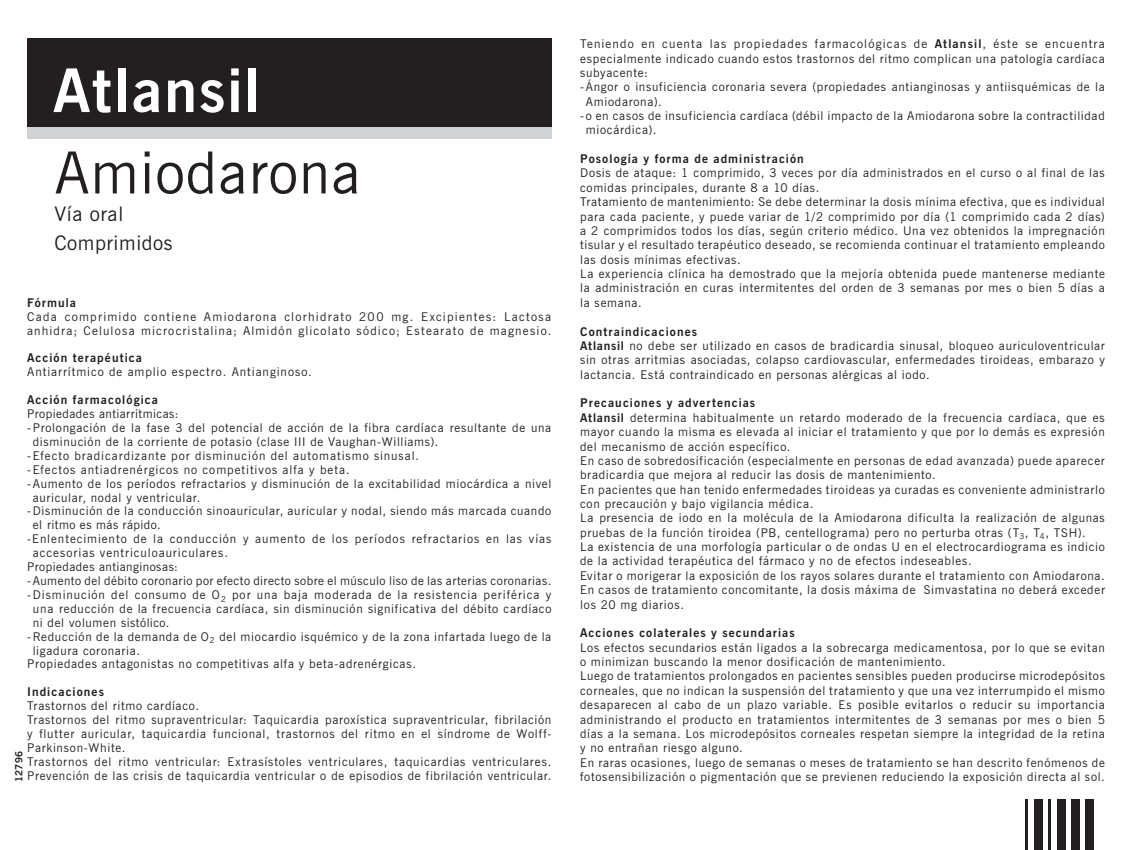
<style>
.page{position:relative;width:1134px;height:850px;background:#fff}
.page>*{position:absolute;margin:0;border:0;box-sizing:border-box;transform-origin:0 0}
.t1{font:700 60px "News Gothic BT";letter-spacing:.03em;color:#fff}
.t2{font:58px "News Gothic BT";letter-spacing:.02em;color:#231f20}
.t3{font:20px "News Gothic BT";letter-spacing:.03em;color:#231f20}
.t4{font:12px/14.4px "News Gothic BT";letter-spacing:.06em;color:#231f20}
.t5{font:12px/13.8px "News Gothic BT";letter-spacing:.08em;color:#231f20}
.t6{font:700 12px "News Gothic BT";letter-spacing:.09em;color:#231f20}
.t7{font:12px/14px "News Gothic BT";letter-spacing:.105em;color:#231f20}
.t8{font:12px "News Gothic BT";letter-spacing:.04em;color:#231f20}
.t9{font:700 10px "News Gothic BT";color:#231f20}
.s1{font-weight:700}
</style>
<div class="page">
<div style="left:27px;top:38px;width:525px;height:89px;background:#231f20"></div>
<div style="left:27px;top:127px;width:525px;height:12px;background:#d1d2d4"></div>
<div style="left:1084px;top:798px;width:9px;height:51px;background:#231f20"></div>
<div style="left:1070px;top:798px;width:9px;height:51px;background:#231f20"></div>
<div style="left:1056px;top:798px;width:9px;height:51px;background:#231f20"></div>
<hr style="left:1048px;top:798px;width:3px;height:51px;background:#231f20">
<hr style="left:1025px;top:798px;width:3px;height:51px;background:#231f20">
<div style="left:1034px;top:798px;width:8px;height:51px;background:#231f20"></div>
<p class="t1" style="left:53px;top:54px;width:208px">Atlansil</p>
<p class="t2" style="left:55px;top:138px;width:307px">Amiodarona</p>
<p class="t3" style="left:55px;top:202px;width:70px">Vía oral</p>
<p class="t3" style="left:55px;top:230px;width:120px">Comprimidos</p>
<p class="t6" style="left:27px;top:295px;width:50px">Fórmula</p>
<p class="t7" style="left:27px;top:309px;width:526px">Cada comprimido contiene Amiodarona clorhidrato 200 mg. Excipientes: Lactosa anhidra; Celulosa microcristalina; Almidón glicolato sódico; Estearato de magnesio.</p>
<p class="t6" style="left:27px;top:351px;width:116px">Acción terapéutica</p>
<p class="t5" style="left:27px;top:365px;width:286px">Antiarrítmico de amplio espectro. Antianginoso.</p>
<p class="t6" style="left:27px;top:392px;width:132px">Acción farmacológica</p>
<p class="t8" style="left:27px;top:406px;width:153px">Propiedades antiarrítmicas:</p>
<p class="t4" style="left:33px;top:420px;width:520px;line-height:13.8px;text-indent:-6px">-Prolongación de la fase 3 del potencial de acción de la fibra cardíaca resultante de una disminución de la corriente de potasio (clase III de Vaughan-Williams).</p>
<p class="t5" style="left:27px;top:448px;width:393px">-Efecto bradicardizante por disminución del automatismo sinusal.</p>
<p class="t5" style="left:27px;top:462px;width:324px">-Efectos antiadrenérgicos no competitivos alfa y beta.</p>
<p class="t4" style="left:33px;top:476px;width:520px;text-indent:-6px">-Aumento de los períodos refractarios y disminución de la excitabilidad miocárdica a nivel auricular, nodal y ventricular.</p>
<p class="t4" style="left:33px;top:504px;width:520px;line-height:13.8px;text-indent:-6px">-Disminución de la conducción sinoauricular, auricular y nodal, siendo más marcada cuando el ritmo es más rápido.</p>
<p class="t5" style="left:33px;top:532px;width:520px;text-indent:-6px">-Enlentecimiento de la conducción y aumento de los períodos refractarios en las vías accesorias ventriculoauriculares.</p>
<p class="t8" style="left:27px;top:559px;width:152px">Propiedades antianginosas:</p>
<p class="t8" style="left:27px;top:573px;width:526px">-Aumento del débito coronario por efecto directo sobre el músculo liso de las arterias coronarias.</p>
<p class="t4" style="left:33px;top:587px;width:520px;line-height:13.8px;text-align:justify;text-indent:-6px">-Disminución del consumo de O<sub>2</sub> por una baja moderada de la resistencia periférica y una reducción de la frecuencia cardíaca, sin disminución significativa del débito cardíaco ni del volumen sistólico.</p>
<p class="t4" style="left:33px;top:629px;width:520px;line-height:13.8px;text-indent:-6px">-Reducción de la demanda de O<sub>2</sub> del miocardio isquémico y de la zona infartada luego de la ligadura coronaria.</p>
<p class="t4" style="left:27px;top:656px;width:390px">Propiedades antagonistas no competitivas alfa y beta-adrenérgicas.</p>
<p class="t6" style="left:27px;top:684px;width:78px">Indicaciones</p>
<p class="t4" style="left:27px;top:698px;width:173px">Trastornos del ritmo cardíaco.</p>
<p class="t4" style="left:27px;top:712px;width:525px;line-height:13.8px;text-align:justify">Trastornos del ritmo supraventricular: Taquicardia paroxística supraventricular, fibrilación y flutter auricular, taquicardia funcional, trastornos del ritmo en el síndrome de Wolff-Parkinson-White.</p>
<p class="t4" style="left:27px;top:754px;width:526px;line-height:13.8px">Trastornos del ritmo ventricular: Extrasístoles ventriculares, taquicardias ventriculares.<br>Prevención de las crisis de taquicardia ventricular o de episodios de fibrilación ventricular.</p>
<p class="t9" style="left:13px;top:781px;width:32px;rotate:-90deg">12796</p>
<p class="t4" style="left:580px;top:37px;width:526px;text-align:justify">Teniendo en cuenta las propiedades farmacológicas de <span class="s1">Atlansil</span>, éste se encuentra especialmente indicado cuando estos trastornos del ritmo complican una patología cardíaca subyacente:</p>
<p class="t4" style="left:586px;top:80px;width:520px;text-indent:-6px">-Ángor o insuficiencia coronaria severa (propiedades antianginosas y antiisquémicas de la<br>Amiodarona).</p>
<p class="t4" style="left:586px;top:108px;width:520px;text-indent:-6px">-o en casos de insuficiencia cardíaca (débil impacto de la Amiodarona sobre la contractilidad miocárdica).</p>
<p class="t6" style="left:580px;top:151px;width:225px">Posología y forma de administración</p>
<p class="t4" style="left:580px;top:166px;width:526px">Dosis de ataque: 1 comprimido, 3 veces por día administrados en el curso o al final de las comidas principales, durante 8 a 10 días.</p>
<p class="t4" style="left:580px;top:195px;width:526px;text-align:justify">Tratamiento de mantenimiento: Se debe determinar la dosis mínima efectiva, que es individual para cada paciente, y puede variar de 1/2 comprimido por día (1 comprimido cada 2 días) a 2 comprimidos todos los días, según criterio médico. Una vez obtenidos la impregnación tisular y el resultado terapéutico deseado, se recomienda continuar el tratamiento empleando las dosis mínimas efectivas.</p>
<p class="t4" style="left:580px;top:266px;width:526px;text-align:justify">La experiencia clínica ha demostrado que la mejoría obtenida puede mantenerse mediante la administración en curas intermitentes del orden de 3 semanas por mes o bien 5 días a la semana.</p>
<p class="t6" style="left:580px;top:324px;width:118px">Contraindicaciones</p>
<p class="t4" style="left:580px;top:338px;width:526px;text-align:justify"><span class="s1">Atlansil</span> no debe ser utilizado en casos de bradicardia sinusal, bloqueo auriculoventricular sin otras arritmias asociadas, colapso cardiovascular, enfermedades tiroideas, embarazo y lactancia. Está contraindicado en personas alérgicas al iodo.</p>
<p class="t6" style="left:580px;top:396px;width:177px">Precauciones y advertencias</p>
<p class="t4" style="left:580px;top:410px;width:526px;text-align:justify"><span class="s1">Atlansil</span> determina habitualmente un retardo moderado de la frecuencia cardíaca, que es mayor cuando la misma es elevada al iniciar el tratamiento y que por lo demás es expresión del mecanismo de acción específico.</p>
<p class="t4" style="left:580px;top:453px;width:526px">En caso de sobredosificación (especialmente en personas de edad avanzada) puede aparecer bradicardia que mejora al reducir las dosis de mantenimiento.</p>
<p class="t4" style="left:580px;top:482px;width:526px">En pacientes que han tenido enfermedades tiroideas ya curadas es conveniente administrarlo con precaución y bajo vigilancia médica.</p>
<p class="t4" style="left:580px;top:510px;width:526px">La presencia de iodo en la molécula de la Amiodarona dificulta la realización de algunas pruebas de la función tiroidea (PB, centellograma) pero no perturba otras (T<sub>3</sub>, T<sub>4</sub>, TSH).</p>
<p class="t4" style="left:580px;top:539px;width:526px">La existencia de una morfología particular o de ondas U en el electrocardiograma es indicio de la actividad terapéutica del fármaco y no de efectos indeseables.</p>
<p class="t4" style="left:580px;top:568px;width:526px">Evitar o morigerar la exposición de los rayos solares durante el tratamiento con Amiodarona.</p>
<p class="t4" style="left:580px;top:582px;width:526px">En casos de tratamiento concomitante, la dosis máxima de Simvastatina no deberá exceder los 20 mg diarios.</p>
<p class="t6" style="left:580px;top:625px;width:216px">Acciones colaterales y secundarias</p>
<p class="t4" style="left:580px;top:640px;width:526px">Los efectos secundarios están ligados a la sobrecarga medicamentosa, por lo que se evitan o minimizan buscando la menor dosificación de mantenimiento.</p>
<p class="t4" style="left:580px;top:668px;width:526px;text-align:justify">Luego de tratamientos prolongados en pacientes sensibles pueden producirse microdepósitos corneales, que no indican la suspensión del tratamiento y que una vez interrumpido el mismo desaparecen al cabo de un plazo variable. Es posible evitarlos o reducir su importancia administrando el producto en tratamientos intermitentes de 3 semanas por mes o bien 5 días a la semana. Los microdepósitos corneales respetan siempre la integridad de la retina y no entrañan riesgo alguno.</p>
<p class="t4" style="left:580px;top:755px;width:526px">En raras ocasiones, luego de semanas o meses de tratamiento se han descrito fenómenos de</p>
<p class="t4" style="left:580px;top:769px;width:526px">fotosensibilización o pigmentación que se previenen reduciendo la exposición directa al sol.</p>
</div>
